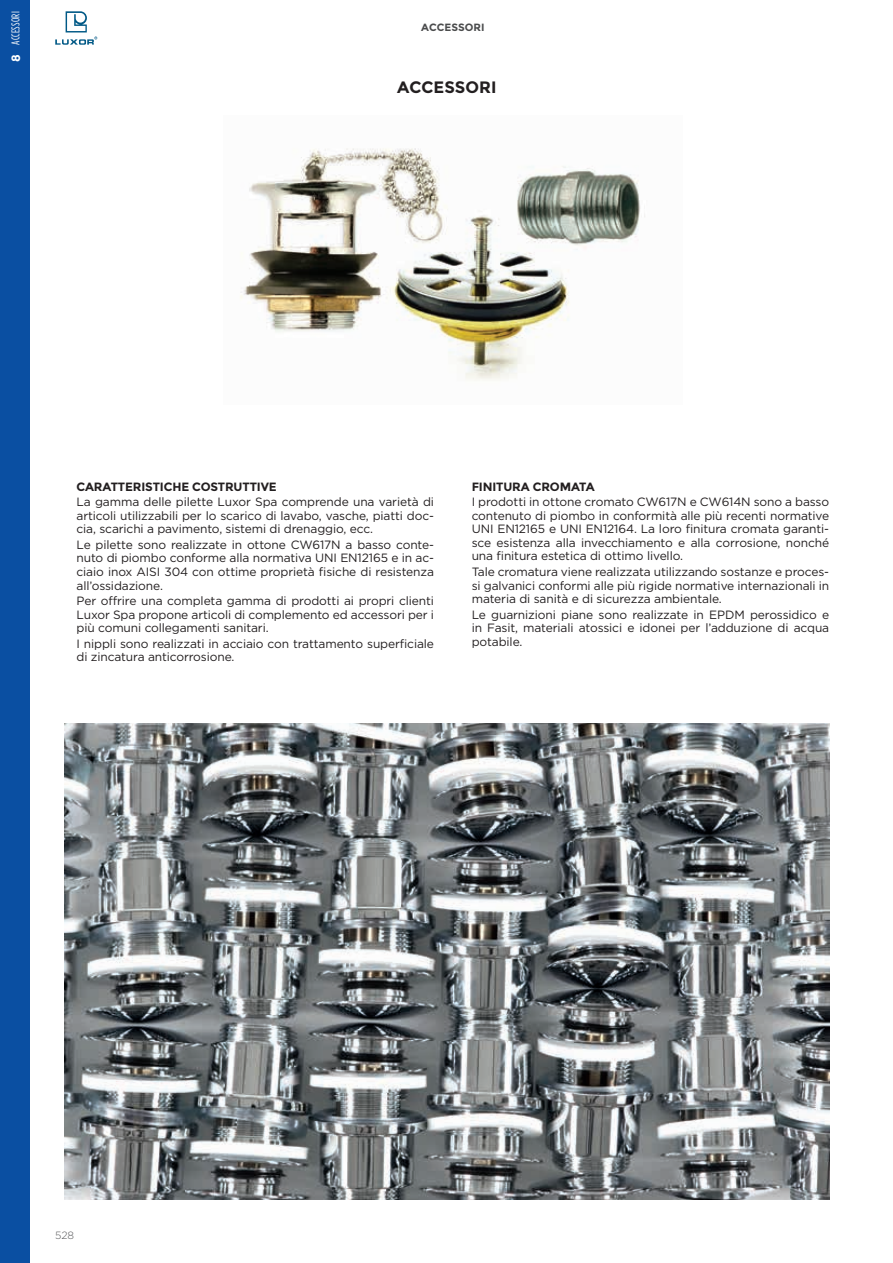
<style>
.page{position:relative;width:893px;height:1263px;background:#fff}
.page>*{position:absolute;margin:0;border:0;box-sizing:border-box;transform-origin:0 0}
.t1{font:700 16.5px "Montserrat";color:#231f20}
.t2{font:12px/13.5px "Gotham";letter-spacing:-.01em;color:#231f20;text-align:justify}
.t3{font:700 12px "Montserrat";letter-spacing:-.01em;color:#231f20}
.t4{font:11.25px "Gotham Condensed";letter-spacing:.015em;color:#fff;scale:.95 1}
.t5{font:700 10.5px "Montserrat";color:#4b4c4d}
.t6{font:300 10.5px "Gotham";color:#57585a}
.s1{font-family:"Montserrat";font-weight:700;font-size:12px}
</style>
<div class="page">
<svg style="left:55px;top:11px;width:42px;height:34px"></svg>
<div style="left:0;top:0;width:30px;height:1263px;background:#0a4fa2"></div>
<img style="left:240px;top:148px;width:405px;height:233px">
<img style="left:64px;top:723px;width:765px;height:476px">
<p class="t4" style="left:9px;top:62px;width:55px;rotate:-90deg"><span class="s1">8</span> ACCESSORI</p>
<p class="t5" style="left:421px;top:21px;width:65px">ACCESSORI</p>
<h1 class="t1" style="left:397px;top:77px;width:101px">ACCESSORI</h1>
<p class="t3" style="left:77px;top:479px;width:202px">CARATTERISTICHE COSTRUTTIVE</p>
<p class="t2" style="left:77px;top:495px;width:359px">La gamma delle pilette Luxor Spa comprende una varietà di articoli utilizzabili per lo scarico di lavabo, vasche, piatti doc&shy;cia, scarichi a pavimento, sistemi di drenaggio, ecc.</p>
<p class="t2" style="left:77px;top:538px;width:359px">Le pilette sono realizzate in ottone CW617N a basso conte&shy;nuto di piombo conforme alla normativa UNI EN12165 e in ac&shy;ciaio inox AISI 304 con ottime proprietà fisiche di resistenza all’ossidazione.</p>
<p class="t2" style="left:77px;top:594px;width:359px">Per offrire una completa gamma di prodotti ai propri clienti Luxor Spa propone articoli di complemento ed accessori per i più comuni collegamenti sanitari.</p>
<p class="t2" style="left:77px;top:636px;width:359px">I nippli sono realizzati in acciaio con trattamento superficiale di zincatura anticorrosione.</p>
<p class="t3" style="left:472px;top:479px;width:125px">FINITURA CROMATA</p>
<p class="t2" style="left:472px;top:495px;width:359px">I prodotti in ottone cromato CW617N e CW614N sono a basso contenuto di piombo in conformità alle più recenti normative UNI EN12165 e UNI EN12164. La loro finitura cromata garanti&shy;sce esistenza alla invecchiamento e alla corrosione, nonché una finitura estetica di ottimo livello.</p>
<p class="t2" style="left:472px;top:565px;width:359px">Tale cromatura viene realizzata utilizzando sostanze e proces&shy;si galvanici conformi alle più rigide normative internazionali in materia di sanità e di sicurezza ambientale.</p>
<p class="t2" style="left:472px;top:607px;width:359px">Le guarnizioni piane sono realizzate in EPDM perossidico e in Fasit, materiali atossici e idonei per l’adduzione di acqua potabile.</p>
<p class="t6" style="left:55px;top:1229px;width:20px">528</p>
</div>
